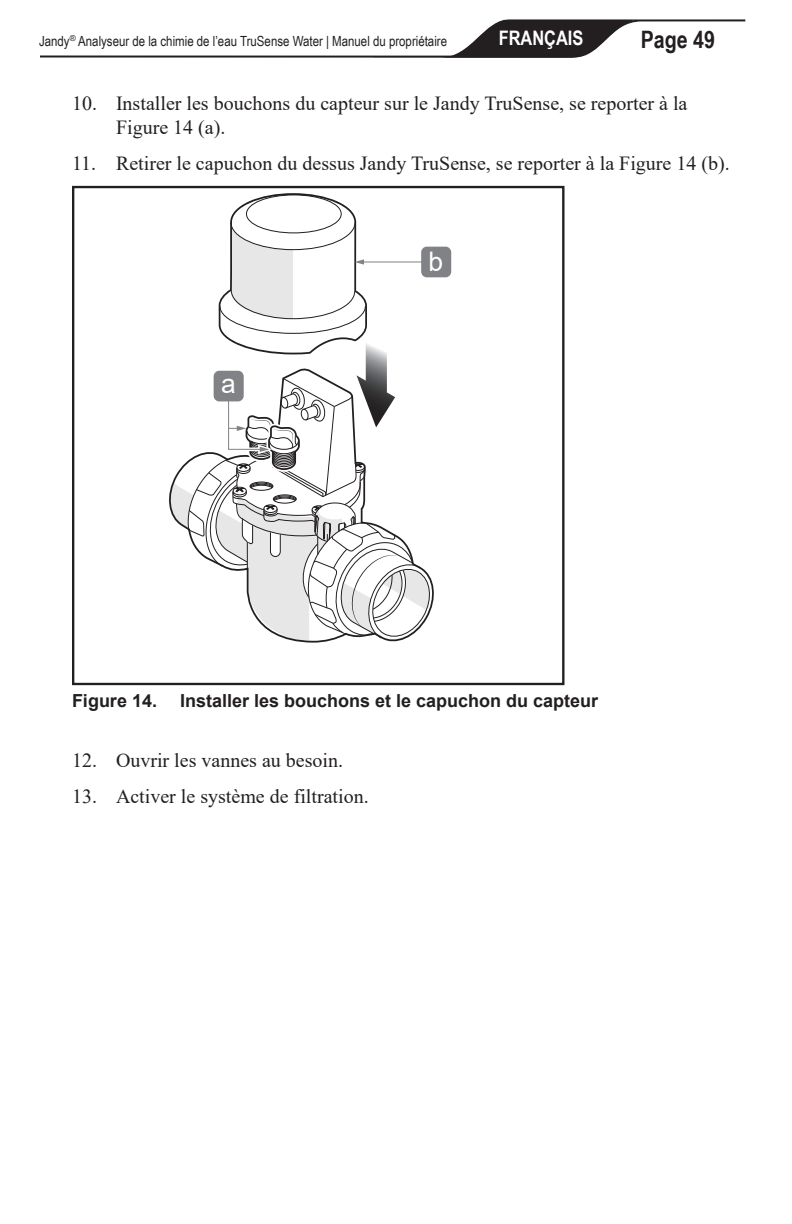
<style>
.page{position:relative;width:792px;height:1224px;background:#fff}
.page>*{position:absolute;margin:0;border:0;box-sizing:border-box;transform-origin:0 0}
.t1{font:27px "Arial";color:#fff}
.t2{font:700 24px "Arial Narrow";color:#231f20}
.Step{font:20px/24px "Times New Roman";color:#231f20}
.t3{font:700 20px "Arial Narrow";color:#fff}
.t4{font:700 18px "Arial";color:#231f20}
.t5{font:14px "Arial Narrow";color:#231f20}
</style>
<div class="page">
<svg style="left:40px;top:19px;width:706px;height:39px"></svg>
<div style="left:421px;top:247px;width:30px;height:30px;background:#808285;border-radius:6px"></div>
<svg style="left:169px;top:193px;width:265px;height:449px"></svg>
<div style="left:72px;top:186px;width:493px;height:499px;border:2px solid #231f20"></div>
<p class="t5" style="left:39px;top:31px;width:410px">Jandy<sup>®</sup> Analyseur de la chimie de l’eau TruSense Water | Manuel du propriétaire</p>
<p class="t3" style="left:499px;top:23px;width:86px">FRANÇAIS</p>
<p class="t2" style="left:641px;top:21px;width:76px">Page 49</p>
<p class="Step" style="left:116px;top:91px;width:573px;text-indent:-44px">10. Installer les bouchons du capteur sur le Jandy TruSense, se reporter à la<br>Figure 14 (a).</p>
<p class="Step" style="left:72px;top:151px;width:659px">11. Retirer le capuchon du dessus Jandy TruSense, se reporter à la Figure 14 (b).</p>
<p class="t1" style="left:221px;top:365px;width:16px">a</p>
<p class="t1" style="left:429px;top:243px;width:16px">b</p>
<p class="t4" style="left:72px;top:688px;width:87px">Figure 14.</p>
<p class="t4" style="left:180px;top:688px;width:420px">Installer les bouchons et le capuchon du capteur</p>
<p class="Step" style="left:72px;top:747px;width:273px">12. Ouvrir les vannes au besoin.</p>
<p class="Step" style="left:72px;top:783px;width:298px">13. Activer le système de filtration.</p>
</div>
